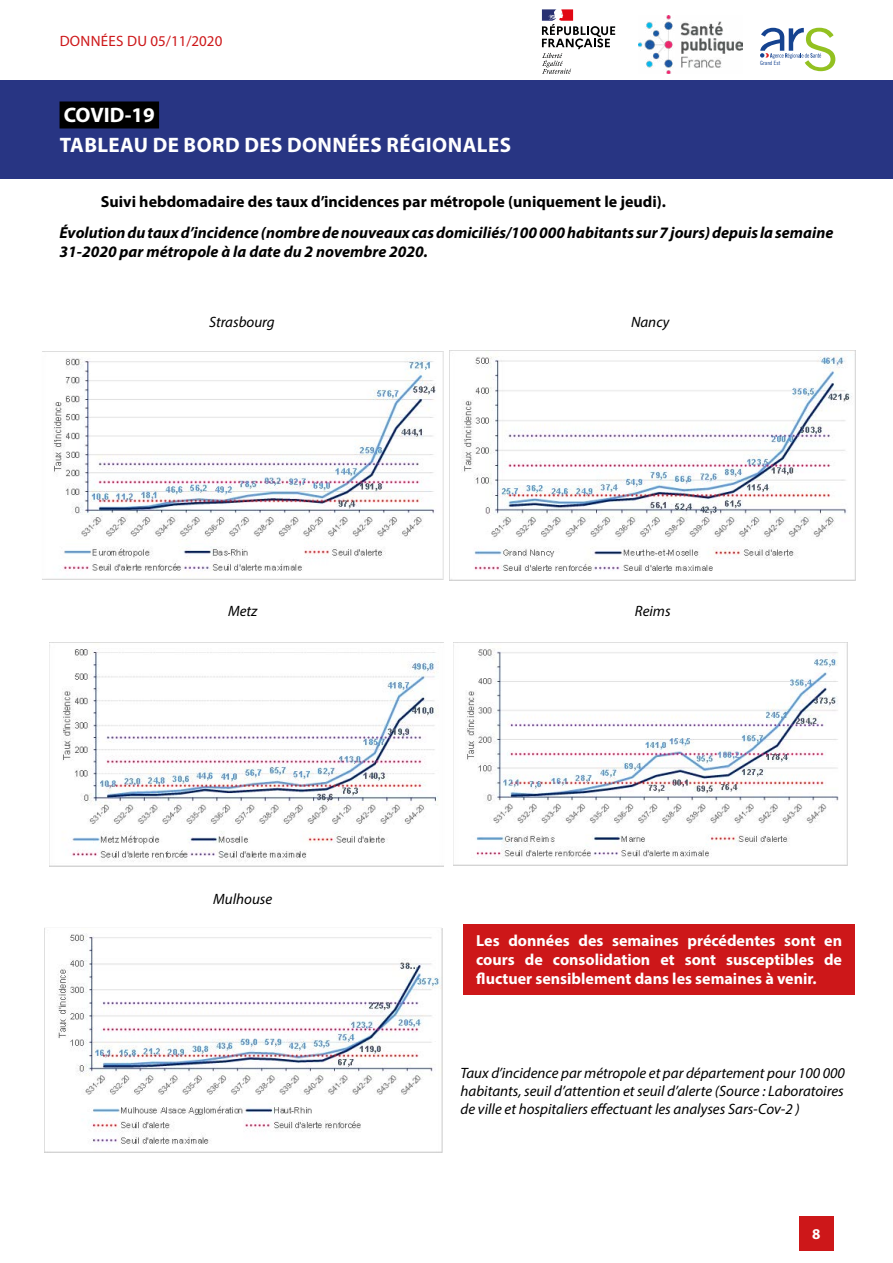
<style>
.page{position:relative;width:893px;height:1263px;background:#fff}
.page>*{position:absolute;margin:0;border:0;box-sizing:border-box;transform-origin:0 0}
.t1{font:700 21px/29.4px "Myriad Pro";letter-spacing:.02em;color:#fff}
.Texte{font:italic 700 16.05px/19.2px "Myriad Pro";color:#000}
.Texte-2{font:700 16.05px/19.2px "Myriad Pro";color:#fff;text-align:justify}
.Texte-3{font:700 16.05px "Myriad Pro";color:#000}
.Legende{font:italic 15px "Myriad Pro";color:#000}
.t2{font:15px "Myriad Pro";letter-spacing:.02em;color:#cd1719}
.t3{font:700 15px "Myriad Pro";color:#fff}
.t4{font:5.85px "Trade Gothic LT Std Cn 18";color:#154390}
</style>
<div class="page">
<div style="left:0;top:80px;width:893px;height:99px;background:#283583"></div>
<div style="left:60px;top:101px;width:99px;height:27px;background:#000"></div>
<div style="left:799px;top:1216px;width:34px;height:34px;background:#cd1719"></div>
<img style="left:638px;top:15px;width:104px;height:59px">
<svg style="left:760px;top:28px;width:75px;height:43px"></svg>
<svg style="left:542px;top:9px;width:73px;height:65px"></svg>
<img style="left:43px;top:351px;width:399px;height:228px">
<img style="left:450px;top:350px;width:406px;height:230px">
<img style="left:50px;top:642px;width:393px;height:224px">
<img style="left:453px;top:642px;width:394px;height:224px">
<img style="left:44px;top:929px;width:397px;height:224px">
<div style="left:463px;top:924px;width:392px;height:70px;background:#cd1719"></div>
<p class="t2" style="left:60px;top:31px;width:164px">DONNÉES DU 05/11/2020</p>
<h1 class="t1" style="left:60px;top:100px;width:453px">COVID-19<br>TABLEAU DE BORD DES DONNÉES RÉGIONALES</h1>
<p class="t4" style="left:760px;top:59px;width:22px">Grand Est</p>
<p class="Texte-3" style="left:101px;top:191px;width:567px">Suivi hebdomadaire des taux d’incidences par métropole (uniquement le jeudi).</p>
<p class="Texte" style="left:60px;top:223px;width:775px">Évolution du taux d’incidence (nombre de nouveaux cas domiciliés/100 000 habitants sur 7 jours) depuis la semaine<br>31-2020 par métropole à la date du 2 novembre 2020.</p>
<p class="Legende" style="left:209px;top:313px;width:67px">Strasbourg</p>
<p class="Legende" style="left:228px;top:602px;width:31px">Metz</p>
<p class="Legende" style="left:213px;top:890px;width:61px">Mulhouse</p>
<p class="Legende" style="left:631px;top:313px;width:40px">Nancy</p>
<p class="Legende" style="left:635px;top:602px;width:37px">Reims</p>
<p class="Texte-2" style="left:476px;top:930px;width:367px">Les données des semaines précédentes sont en cours de consolidation et sont susceptibles de fluctuer sensiblement dans les semaines à venir.</p>
<p class="Legende" style="left:460px;top:1063px;width:386px">Taux d’incidence par métropole et par département pour 100 000</p>
<p class="Legende" style="left:460px;top:1081px;width:385px">habitants, seuil d’attention et seuil d’alerte (Source : Laboratoires</p>
<p class="Legende" style="left:460px;top:1099px;width:341px">de ville et hospitaliers effectuant les analyses Sars-Cov-2 )</p>
<p class="t3" style="left:812px;top:1224px;width:10px">8</p>
</div>
